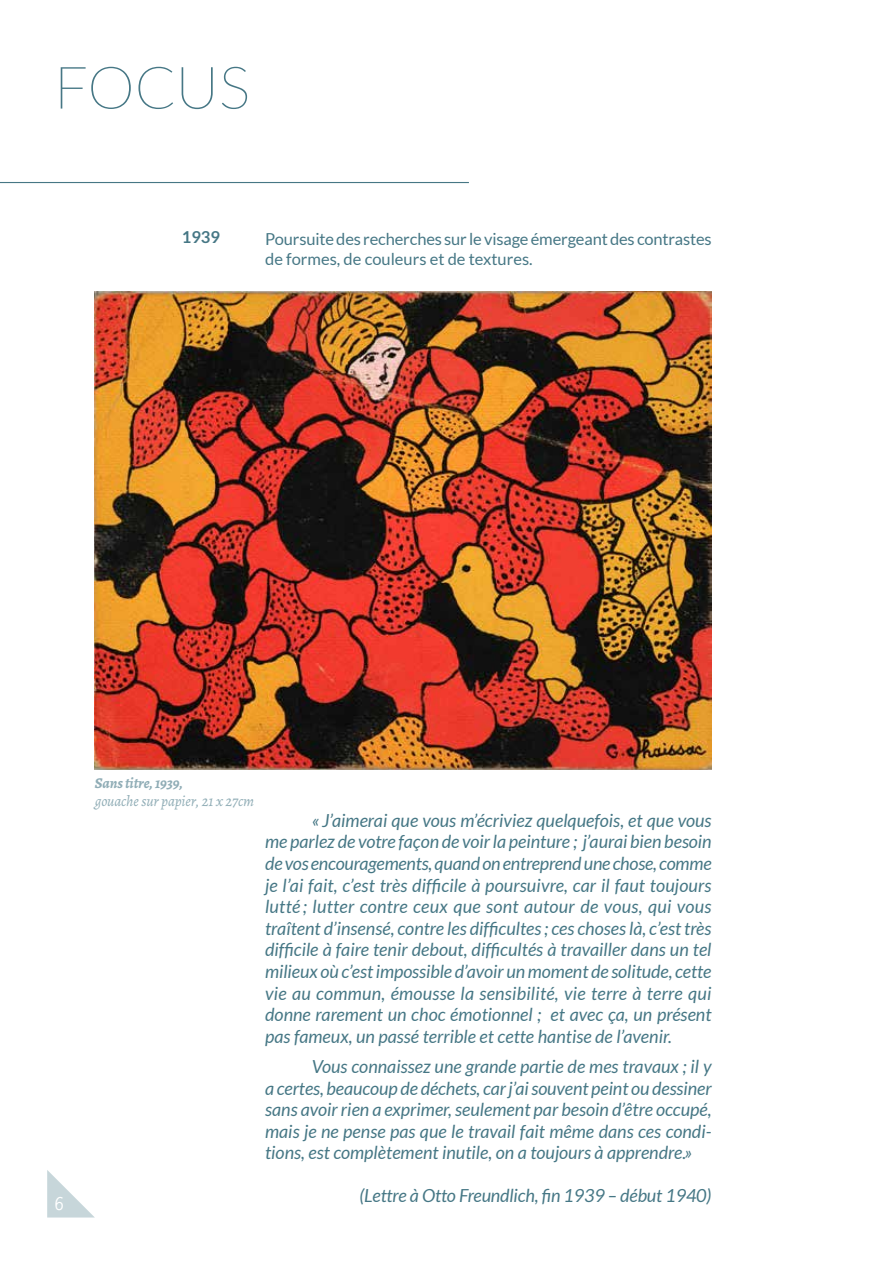
<style>
.page{position:relative;width:893px;height:1263px;background:#fff}
.page>*{position:absolute;margin:0;border:0;box-sizing:border-box;transform-origin:0 0}
.t1{font:100 58.8px "Lato";color:#467785}
.t2{font:italic 18px/21.6px "Lato";color:#467785;text-align:justify}
.t3{font:700 18px "Letter Gothic";color:#fff}
.t4{font:16.5px/19.8px "Lato";letter-spacing:-.01em;color:#467785}
.t5{font:700 16.5px "Lato";color:#467785}
.t6{font:italic 15px "Alegreya";letter-spacing:-.01em;color:#90adb6}
.t7{font:italic 700 15px "Alegreya";letter-spacing:-.01em;color:#90adb6}
</style>
<div class="page">
<svg style="left:47px;top:1170px;width:47px;height:47px"></svg>
<hr style="left:0;top:182px;width:469px;height:1px;background:#467785">
<img style="left:95px;top:291px;width:617px;height:479px">
<h1 class="t1" style="left:54px;top:47px;width:198px">FOCUS</h1>
<p class="t5" style="left:182px;top:227px;width:40px">1939</p>
<p class="t4" style="left:265px;top:229px;width:448px">Poursuite des recherches sur le visage émergeant des contrastes de formes, de couleurs et de textures.</p>
<p class="t3" style="left:54px;top:1193px;width:12px">6</p>
<p class="t7" style="left:95px;top:773px;width:90px">Sans titre, 1939,</p>
<p class="t6" style="left:95px;top:792px;width:161px">gouache sur papier, 21 x 27cm</p>
<p class="t2" style="left:265px;top:810px;width:448px;text-indent:47px">« J’aimerai que vous m’écriviez quelquefois, et que vous me parlez de votre façon de voir la peinture ; j’aurai bien besoin de vos encouragements, quand on entreprend une chose, comme je l’ai fait, c’est très difficile à poursuivre, car il faut toujours lutté ; lutter contre ceux que sont autour de vous, qui vous traîtent d’insensé, contre les difficultes ; ces choses là, c’est très difficile à faire tenir debout, difficultés à travailler dans un tel milieux où c’est impossible d’avoir un moment de solitude, cette vie au commun, émousse la sensibilité, vie terre à terre qui donne rarement un choc émotionnel ; et avec ça, un présent pas fameux, un passé terrible et cette hantise de l’avenir.</p>
<p class="t2" style="left:265px;top:1056px;width:448px;text-indent:47px">Vous connaissez une grande partie de mes travaux ; il y a certes, beaucoup de déchets, car j’ai souvent peint ou dessiner sans avoir rien a exprimer, seulement par besoin d’être occupé, mais je ne pense pas que le travail fait même dans ces condi&shy;tions, est complètement inutile, on a toujours à apprendre.»</p>
<p class="t2" style="left:359px;top:1185px;width:354px">(Lettre à Otto Freundlich, fin 1939 – début 1940)</p>
</div>
